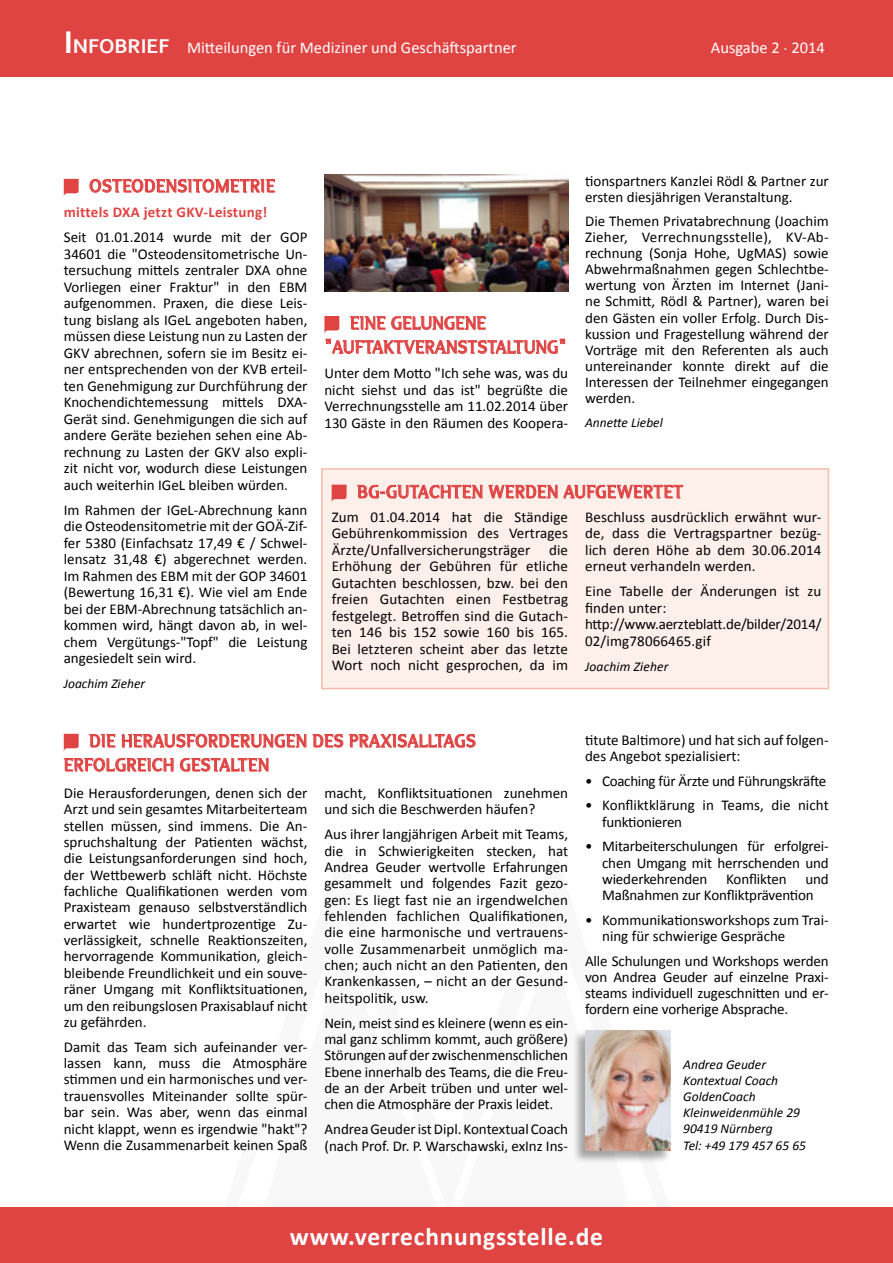
<style>
.page{position:relative;width:893px;height:1263px;background:#fff}
.page>*{position:absolute;margin:0;border:0;box-sizing:border-box;transform-origin:0 0}
.t1{font:700 25.5px "Calibri";letter-spacing:.03em;color:#fff}
.t2{font:19.5px/24px "Alex";letter-spacing:.03em;color:#df4443}
.t3{font:16.5px "Calibri";color:#fff}
.t4{font:15px/16.5px "Calibri";color:#000;text-align:justify}
.t5{font:15px "Calibri";letter-spacing:-.02em;color:#000}
.t6{font:700 15px "Calibri";letter-spacing:.02em;color:#df4443}
.t7{font:italic 13.5px/16.2px "Calibri";color:#000}
.s1{font-family:"Corbel";font-weight:700;font-size:33px}
.s2{font-family:"Corbel";font-weight:700;font-size:21px}
</style>
<div class="page">
<svg style="left:64px;top:179px;width:15px;height:17px"></svg>
<svg style="left:89px;top:179px;width:186px;height:14px"></svg>
<svg style="left:324px;top:316px;width:241px;height:38px"></svg>
<div style="left:321px;top:468px;width:508px;height:221px;background:#fdefea;border:2px solid #f4bcad"></div>
<svg style="left:332px;top:485px;width:15px;height:16px"></svg>
<svg style="left:357px;top:484px;width:326px;height:15px"></svg>
<img style="left:324px;top:174px;width:245px;height:117px">
<div style="left:572px;top:1030px;width:99px;height:133px;background:#000;opacity:.35"></div>
<img style="left:585px;top:1030px;width:85px;height:120px">
<svg style="left:64px;top:734px;width:15px;height:17px"></svg>
<svg style="left:89px;top:734px;width:26px;height:14px"></svg>
<svg style="left:122px;top:734px;width:354px;height:14px"></svg>
<svg style="left:64px;top:758px;width:205px;height:14px"></svg>
<div style="left:0;top:0;width:893px;height:77px;background:#df4443"></div>
<div style="left:0;top:1208px;width:893px;height:55px;background:#df4443"></div>
<p class="t3" style="left:64px;top:37px;width:454px"><span class="s1">I</span><span class="s2">NFOBRIEF</span> Mitteilungen für Mediziner und Geschäftspartner</p>
<p class="t3" style="left:711px;top:37px;width:116px">Ausgabe 2 . 2014</p>
<h2 class="t2" style="left:89px;top:174px;width:187px">OSTEODENSITOMETRIE</h2>
<p class="t6" style="left:64px;top:203px;width:205px">mittels DXA jetzt GKV-Leistung!</p>
<p class="t4" style="left:64px;top:229px;width:245px">Seit 01.01.2014 wurde mit der GOP 34601 die "Osteodensitometrische Un&shy;tersuchung mittels zentraler DXA ohne Vorliegen einer Fraktur" in den EBM aufgenommen. Praxen, die diese Leis&shy;tung bislang als IGeL angeboten haben, müssen diese Leistung nun zu Lasten der GKV abrechnen, sofern sie im Besitz ei&shy;ner entsprechenden von der KVB erteil&shy;ten Genehmigung zur Durchführung der Knochendichtemessung mittels DXA-Gerät sind. Genehmigungen die sich auf andere Geräte beziehen sehen eine Ab&shy;rechnung zu Lasten der GKV also expli&shy;zit nicht vor, wodurch diese Leistungen auch weiterhin IGeL bleiben würden.</p>
<p class="t4" style="left:64px;top:501px;width:245px">Im Rahmen der IGeL-Abrechnung kann die Osteodensitometrie mit der GOÄ-Zif&shy;fer 5380 (Einfachsatz 17,49 € / Schwel&shy;lensatz 31,48 €) abgerechnet werden.<br>Im Rahmen des EBM mit der GOP 34601 (Bewertung 16,31 €). Wie viel am Ende bei der EBM-Abrechnung tatsächlich an&shy;kommen wird, hängt davon ab, in wel&shy;chem Vergütungs-"Topf" die Leistung angesiedelt sein wird.</p>
<p class="t7" style="left:64px;top:675px;width:83px">Joachim Zieher</p>
<h2 class="t2" style="left:324px;top:311px;width:243px;text-indent:26px">EINE GELUNGENE "AUFTAKTVERANSTSTALTUNG"</h2>
<p class="t4" style="left:324px;top:365px;width:245px">Unter dem Motto "Ich sehe was, was du nicht siehst und das ist" begrüßte die Verrechnungsstelle am 11.02.2014 über 130 Gäste in den Räumen des Koopera-</p>
<p class="t4" style="left:585px;top:173px;width:245px;line-height:16px">tionspartners Kanzlei Rödl &amp; Partner zur ersten diesjährigen Veranstaltung.</p>
<p class="t4" style="left:585px;top:213px;width:245px;line-height:16px">Die Themen Privatabrechnung (Joachim Zieher, Verrechnungsstelle), KV-Ab&shy;rechnung (Sonja Hohe, UgMAS) sowie Abwehrmaßnahmen gegen Schlechtbe&shy;wertung von Ärzten im Internet (Jani&shy;ne Schmitt, Rödl &amp; Partner), waren bei den Gästen ein voller Erfolg. Durch Dis&shy;kussion und Fragestellung während der Vorträge mit den Referenten als auch untereinander konnte direkt auf die Interessen der Teilnehmer eingegangen werden.</p>
<p class="t7" style="left:585px;top:414px;width:79px">Annette Liebel</p>
<h2 class="t2" style="left:357px;top:480px;width:327px">BG-GUTACHTEN WERDEN AUFGEWERTET</h2>
<p class="t4" style="left:332px;top:509px;width:238px">Zum 01.04.2014 hat die Ständige Gebührenkommission des Vertrages Ärzte/Unfallversicherungsträger die Erhöhung der Gebühren für etliche Gutachten beschlossen, bzw. bei den freien Gutachten einen Festbetrag festgelegt. Betroffen sind die Gutach&shy;ten 146 bis 152 sowie 160 bis 165.<br>Bei letzteren scheint aber das letzte Wort noch nicht gesprochen, da im</p>
<p class="t4" style="left:585px;top:509px;width:238px">Beschluss ausdrücklich erwähnt wur&shy;de, dass die Vertragspartner bezüg&shy;lich deren Höhe ab dem 30.06.2014 erneut verhandeln werden.</p>
<p class="t4" style="left:585px;top:583px;width:238px;text-align:left">Eine Tabelle der Änderungen ist zu finden unter: http://www.aerzteblatt.de/bilder/2014/<br>02/img78066465.gif</p>
<p class="t7" style="left:585px;top:658px;width:85px">Joachim Zieher</p>
<h2 class="t2" style="left:64px;top:729px;width:413px;text-indent:26px">DIE HERAUSFORDERUNGEN DES PRAXISALLTAGS<br>ERFOLGREICH GESTALTEN</h2>
<p class="t4" style="left:64px;top:785px;width:245px">Die Herausforderungen, denen sich der Arzt und sein gesamtes Mitarbeiterteam stellen müssen, sind immens. Die An&shy;spruchshaltung der Patienten wächst, die Leistungsanforderungen sind hoch, der Wettbewerb schläft nicht. Höchste fachliche Qualifikationen werden vom Praxisteam genauso selbstverständlich erwartet wie hundertprozentige Zu&shy;verlässigkeit, schnelle Reaktionszeiten, hervorragende Kommunikation, gleich&shy;bleibende Freundlichkeit und ein souve&shy;räner Umgang mit Konfliktsituationen, um den reibungslosen Praxisablauf nicht zu gefährden.</p>
<p class="t4" style="left:64px;top:1039px;width:245px">Damit das Team sich aufeinander ver&shy;lassen kann, muss die Atmosphäre stimmen und ein harmonisches und ver&shy;trauensvolles Miteinander sollte spür&shy;bar sein. Was aber, wenn das einmal nicht klappt, wenn es irgendwie "hakt"?<br>Wenn die Zusammenarbeit keinen Spaß</p>
<p class="t4" style="left:324px;top:785px;width:245px">macht, Konfliktsituationen zunehmen und sich die Beschwerden häufen?</p>
<p class="t4" style="left:324px;top:826px;width:245px">Aus ihrer langjährigen Arbeit mit Teams, die in Schwierigkeiten stecken, hat Andrea Geuder wertvolle Erfahrungen gesammelt und folgendes Fazit gezo&shy;gen: Es liegt fast nie an irgendwelchen fehlenden fachlichen Qualifikationen, die eine harmonische und vertrauens&shy;volle Zusammenarbeit unmöglich ma&shy;chen; auch nicht an den Patienten, den Krankenkassen, – nicht an der Gesund&shy;heitspolitik, usw.</p>
<p class="t4" style="left:324px;top:1014px;width:245px">Nein, meist sind es kleinere (wenn es ein&shy;mal ganz schlimm kommt, auch größere)<br>Störungen auf der zwischenmenschlichen Ebene innerhalb des Teams, die die Freu&shy;de an der Arbeit trüben und unter wel&shy;chen die Atmosphäre der Praxis leidet.</p>
<p class="t4" style="left:324px;top:1121px;width:245px">Andrea Geuder ist Dipl. Kontextual Coach (nach Prof. Dr. P. Warschawski, exInz Ins-</p>
<p class="t4" style="left:585px;top:732px;width:245px">titute Baltimore) und hat sich auf folgen&shy;des Angebot spezialisiert:</p>
<p class="t5" style="left:585px;top:771px;width:243px">• Coaching für Ärzte und Führungskräfte</p>
<p class="t4" style="left:602px;top:797px;width:228px;text-indent:-17px">• Konfliktklärung in Teams, die nicht funktionieren</p>
<p class="t4" style="left:602px;top:838px;width:228px;text-indent:-17px">• Mitarbeiterschulungen für erfolgrei&shy;chen Umgang mit herrschenden und wiederkehrenden</p>
<p class="t4" style="left:726px;top:870px;width:62px">Konflikten</p>
<p class="t4" style="left:602px;top:871px;width:228px;text-indent:203px">und<br>Maßnahmen zur Konfliktprävention</p>
<p class="t4" style="left:602px;top:912px;width:228px;text-indent:-17px">• Kommunikationsworkshops zum Trai&shy;ning für schwierige Gespräche</p>
<p class="t4" style="left:585px;top:952px;width:245px">Alle Schulungen und Workshops werden von Andrea Geuder auf einzelne Praxi&shy;steams individuell zugeschnitten und er&shy;fordern eine vorherige Absprache.</p>
<p class="t7" style="left:683px;top:1055px;width:124px">Andrea Geuder<br>Kontextual Coach<br>GoldenCoach<br>Kleinweidenmühle 29<br>90419 Nürnberg<br>Tel: +49 179 457 65 65</p>
<h1 class="t1" style="left:290px;top:1220px;width:315px">www.verrechnungsstelle.de</h1>
</div>
